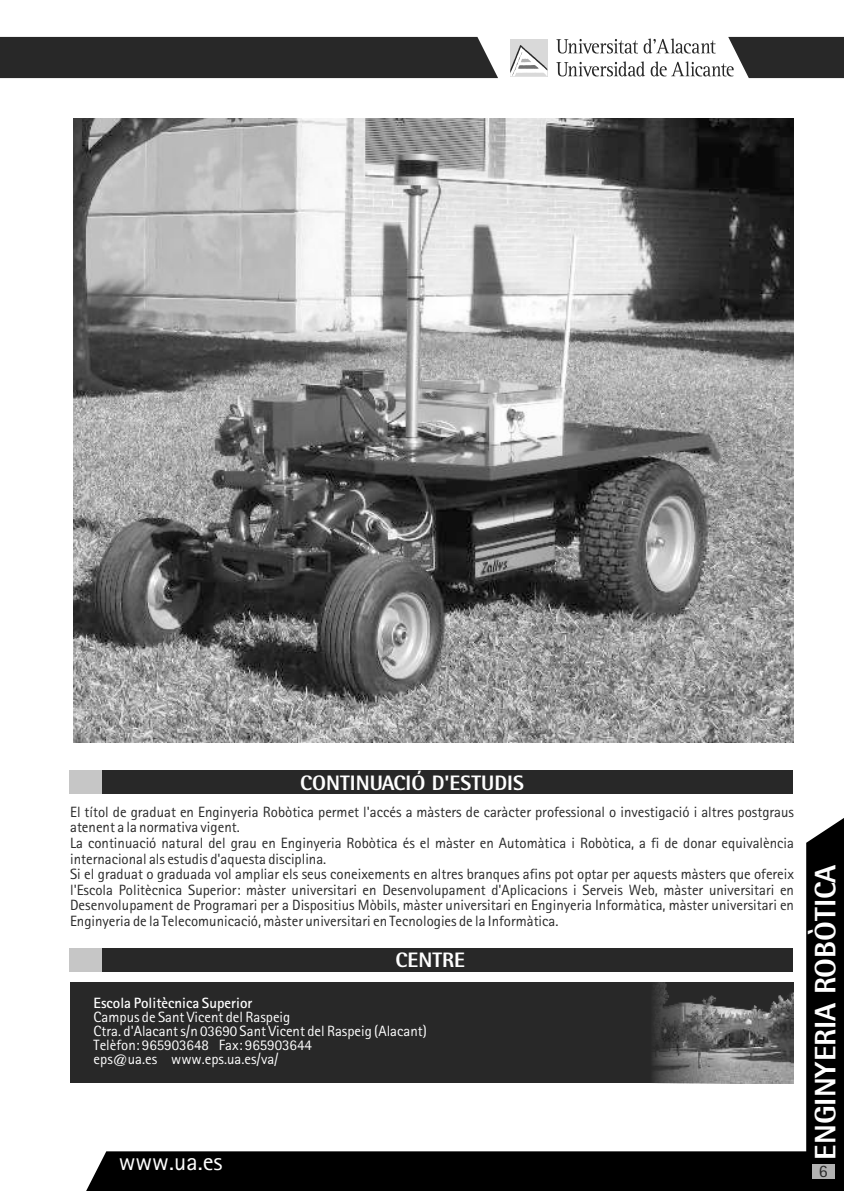
<style>
.page{position:relative;width:844px;height:1191px;background:#fff}
.page>*{position:absolute;margin:0;border:0;box-sizing:border-box;transform-origin:0 0}
.t1{font:700 29.75px "Agfa Rotis Semisans Ex";color:#fff}
.t2{font:24.5px "Agfa Rotis Sans Serif";color:#fff}
.t3{font:700 21px "Agfa Rotis Semisans Ex";color:#fff}
.t4{font:17.5px "Agfa Rotis Sans Serif";color:#282828}
.t5{font:14.88px/15.6px "Agfa Rotis Sans Serif";color:#282828}
.t6{font:14.88px/13.8px "Agfa Rotis Sans Serif";color:#fff}
.t7{font:700 14.88px "Agfa Rotis Sans Serif";color:#fff}
</style>
<div class="page">
<svg style="left:78px;top:818px;width:765px;height:373px"></svg>
<div style="left:70px;top:982px;width:723px;height:101px;background:#282828"></div>
<img style="left:652px;top:982px;width:141px;height:101px">
<div style="left:69px;top:948px;width:723px;height:23px;background:#282828"></div>
<div style="left:69px;top:948px;width:32px;height:23px;background:#c6c6c6"></div>
<div style="left:811px;top:1164px;width:23px;height:14px;background:#b2b2b2"></div>
<div style="left:72px;top:770px;width:720px;height:24px;background:#282828"></div>
<div style="left:69px;top:770px;width:32px;height:24px;background:#c6c6c6"></div>
<div style="left:510px;top:39px;width:37px;height:37px;background:#d9d9d9"></div>
<svg style="left:510px;top:45px;width:37px;height:31px"></svg>
<svg style="left:556px;top:37px;width:287px;height:41px"></svg>
<div style="left:0;top:37px;width:498px;height:41px;background:#282828"></div>
<img style="left:73px;top:118px;width:720px;height:624px">
<h3 class="t3" style="left:300px;top:775px;width:225px">CONTINUACIÓ D'ESTUDIS</h3>
<p class="t5" style="left:70px;top:805px;width:725px">El títol de graduat en Enginyeria Robòtica permet l'accés a màsters de caràcter professional o investigació i altres postgraus atenent a la normativa vigent.<br>La continuació natural del grau en Enginyeria Robòtica és el màster en Automàtica i Robòtica, a fi de donar equivalència internacional als estudis d'aquesta disciplina.<br>Si el graduat o graduada vol ampliar els seus coneixements en altres branques afins pot optar per aquests màsters que ofereix l'Escola Politècnica Superior: màster universitari en Desenvolupament d'Aplicacions i Serveis Web, màster universitari en Desenvolupament de Programari per a Dispositius Mòbils, màster universitari en Enginyeria Informàtica, màster universitari en Enginyeria de la Telecomunicació, màster universitari en Tecnologies de la Informàtica.</p>
<h3 class="t3" style="left:395px;top:952px;width:71px">CENTRE</h3>
<p class="t7" style="left:94px;top:998px;width:160px">Escola Politècnica Superior</p>
<p class="t6" style="left:94px;top:1012px;width:335px">Campus de Sant Vicent del Raspeig<br>Ctra. d'Alacant s/n 03690 Sant Vicent del Raspeig (Alacant)<br>Telèfon: 965903648 Fax: 965903644<br>eps@ua.es www.eps.ua.es/va/</p>
<h2 class="t2" style="left:119px;top:1152px;width:105px">www.ua.es</h2>
<h1 class="t1" style="left:814px;top:1159px;width:297px;rotate:-90deg">ENGINYERIA ROBÒTICA</h1>
<p class="t4" style="left:818px;top:1165px;width:10px">6</p>
</div>
